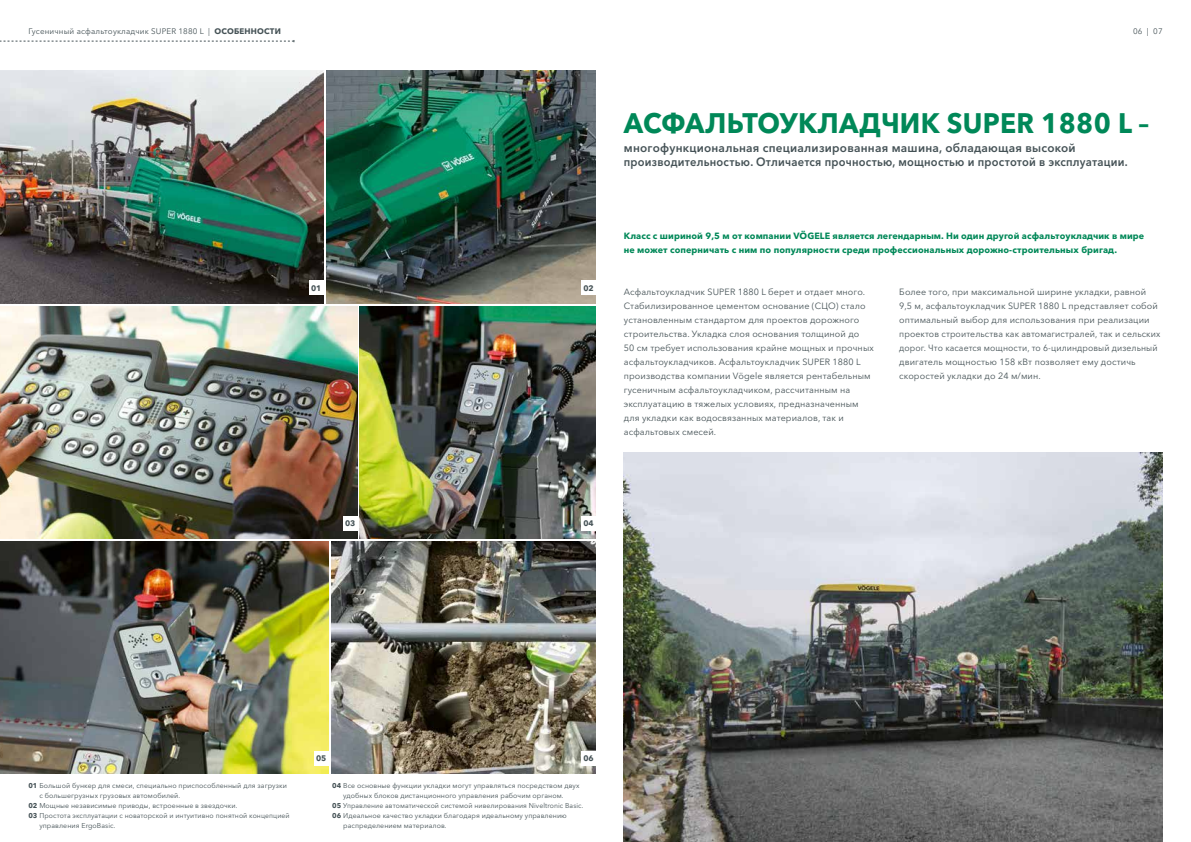
<style>
.page{position:relative;width:1191px;height:842px;background:#fff}
.page>*{position:absolute;margin:0;border:0;box-sizing:border-box;transform-origin:0 0}
.t1{font:700 28px "Avenir Next Cyr";letter-spacing:.01em;color:#008858;scale:.95 1}
.t2{font:600 12px/14px "Avenir Next Cyr";letter-spacing:.02em;color:#455256}
.t3{font:9px/14px "Avenir Next Cyr";letter-spacing:.01em;color:#455256}
.t4{font:700 9px/14px "Avenir Next Cyr";letter-spacing:.01em;color:#008858}
.t5{font:8px "Avenir Next Cyr";letter-spacing:.02em;color:#455256}
.t6{font:700 8px "Avenir Next Cyr";letter-spacing:-.01em;color:#455256}
.t7{font:7px "Avenir Next Cyr";letter-spacing:.01em;color:#455256}
.s1{font-weight:700}
</style>
<div class="page">
<img style="left:332px;top:541px;width:263px;height:233px">
<img style="left:0;top:71px;width:323px;height:232px">
<img style="left:360px;top:306px;width:235px;height:233px">
<div style="left:309px;top:281px;width:14px;height:14px;background:#fff"></div>
<div style="left:581px;top:516px;width:14px;height:14px;background:#fff"></div>
<img style="left:0;top:306px;width:357px;height:233px">
<div style="left:343px;top:516px;width:14px;height:14px;background:#fff"></div>
<img style="left:0;top:541px;width:329px;height:233px">
<div style="left:314px;top:751px;width:14px;height:14px;background:#fff"></div>
<img style="left:326px;top:71px;width:269px;height:232px">
<div style="left:581px;top:751px;width:14px;height:14px;background:#fff"></div>
<div style="left:581px;top:281px;width:14px;height:14px;background:#fff"></div>
<img style="left:624px;top:453px;width:538px;height:389px">
<svg style="left:0;top:40px;width:295px;height:2px"></svg>
<p class="t5" style="left:28px;top:27px;width:254px">Гусеничный асфальтоукладчик SUPER 1880 L | <span class="s1">ОСОБЕННОСТИ</span></p>
<p class="t6" style="left:311px;top:283px;width:12px">01</p>
<p class="t5" style="left:1133px;top:27px;width:31px">06 | 07</p>
<p class="t6" style="left:583px;top:283px;width:12px">02</p>
<h1 class="t1" style="left:624px;top:106px;width:554px">АСФАЛЬТОУКЛАДЧИК SUPER 1880 L –</h1>
<h2 class="t2" style="left:624px;top:141px;width:505px">многофункциональная специализированная машина, обладающая высокой производительностью. Отличается прочностью, мощностью и простотой в эксплуатации.</h2>
<p class="t4" style="left:624px;top:229px;width:522px">Класс с шириной 9,5 м от компании VÖGELE является легендарным. Ни один другой асфальтоукладчик в мире не может соперничать с ним по популярности среди профессиональных дорожно-строительных бригад.</p>
<p class="t3" style="left:624px;top:285px;width:251px">Асфальтоукладчик SUPER 1880 L берет и отдает много.<br>Стабилизированное цементом основание (СЦО) стало установленным стандартом для проектов дорожного строительства. Укладка слоя основания толщиной до<br>50 см требует использования крайне мощных и прочных асфальтоукладчиков. Асфальтоукладчик SUPER 1880 L производства компании Vögele является рентабельным гусеничным асфальтоукладчиком, рассчитанным на эксплуатацию в тяжелых условиях, предназначенным для укладки как водосвязанных материалов, так и асфальтовых смесей.</p>
<p class="t3" style="left:899px;top:285px;width:263px">Более того, при максимальной ширине укладки, равной 9,5 м, асфальтоукладчик SUPER 1880 L представляет собой оптимальный выбор для использования при реализации проектов строительства как автомагистралей, так и сельских дорог. Что касается мощности, то 6-цилиндровый дизельный двигатель мощностью 158 кВт позволяет ему достичь скоростей укладки до 24 м/мин.</p>
<p class="t6" style="left:345px;top:518px;width:12px">03</p>
<p class="t6" style="left:583px;top:518px;width:12px">04</p>
<p class="t7" style="left:28px;top:781px;width:260px"><span class="s1">01</span> Большой бункер для смеси, специально приспособленный для загрузки</p>
<p class="t7" style="left:39px;top:791px;width:142px">с большегрузных грузовых автомобилей.</p>
<p class="t7" style="left:28px;top:801px;width:211px"><span class="s1">02</span> Мощные независимые приводы, встроенные в звездочки.</p>
<p class="t7" style="left:28px;top:811px;width:263px"><span class="s1">03</span> Простота эксплуатации с новаторской и интуитивно понятной концепцией</p>
<p class="t7" style="left:39px;top:821px;width:78px">управления ErgoBasic.</p>
<p class="t6" style="left:316px;top:754px;width:12px">05</p>
<p class="t6" style="left:583px;top:754px;width:12px">06</p>
<p class="t7" style="left:332px;top:781px;width:249px"><span class="s1">04</span> Все основные функции укладки могут управляться посредством двух</p>
<p class="t7" style="left:343px;top:791px;width:222px">удобных блоков дистанционного управления рабочим органом.</p>
<p class="t7" style="left:332px;top:801px;width:253px"><span class="s1">05</span> Управление автоматической системой нивелирования Niveltronic Basic.</p>
<p class="t7" style="left:332px;top:811px;width:236px"><span class="s1">06</span> Идеальное качество укладки благодаря идеальному управлению</p>
<p class="t7" style="left:343px;top:821px;width:105px">распределением материалов.</p>
</div>
